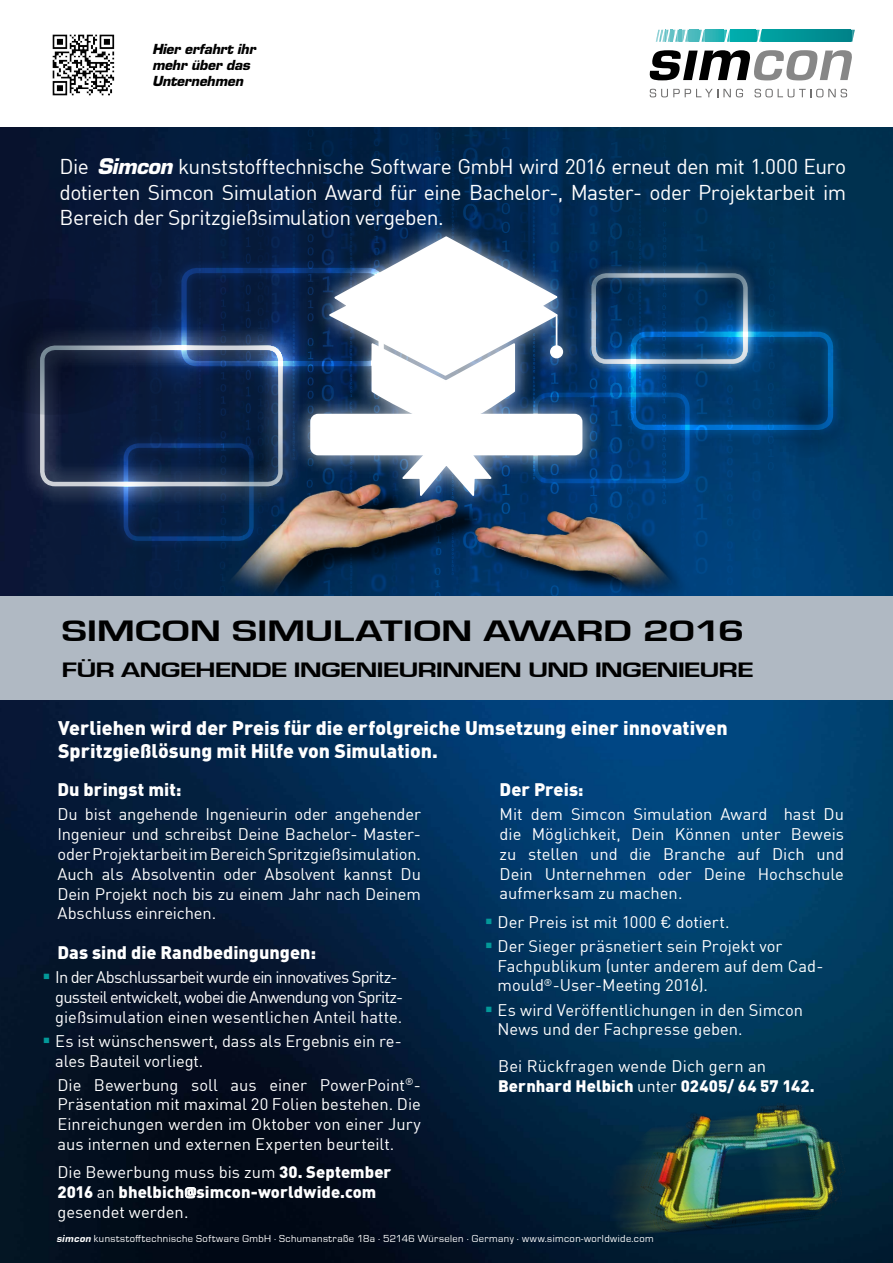
<style>
.page{position:relative;width:893px;height:1263px;background:#fff}
.page>*{position:absolute;margin:0;border:0;box-sizing:border-box;transform-origin:0 0}
.Titel_Headline{font:700 30.6px "Eurostile";letter-spacing:-.01em;color:#000;scale:1.4 1}
.Titel_Headline-2{font:700 21.6px "Eurostile";letter-spacing:-.035em;color:#000;scale:1.4 1}
.Fliesstext_RS{font:21px/25.2px "DIN Offc Pro";letter-spacing:-.025em;color:#fff;text-align:justify}
.Fliesstext_RS-2{font:900 19.5px/23.4px "DINOT";color:#fff}
.Fliesstext_RS-3{font:900 18px "DINOT";color:#fff}
.Fliesstext_RS-4{font:16.5px/19.8px "DIN Offc Pro";color:#fff}
.Fliesstext_RS-5{font:16.5px/19.8px "DIN Offc Pro";letter-spacing:-.04em;color:#fff}
.Fliesstext_RS-6{font:900 16.5px/19.8px "DINOT";letter-spacing:.005em;color:#fff}
.Fliesstext_RS-7{font:italic 700 13.5px/16.2px "Eurostile";letter-spacing:-.015em;color:#000}
.t1{font:10.5px "Eurostile T";letter-spacing:.04em;color:#fff}
.s1{font-family:"Eurostile";font-weight:700;font-style:italic}
.s2{font-family:"DIN Offc Pro";font-weight:400}
.s3{font-family:"Eurostile Hea";font-weight:400}
.s4{font-family:"DINOT";font-weight:900}
.s5{font-family:"Eurostile Hea";font-style:italic}
</style>
<div class="page">
<img style="left:0;top:128px;width:893px;height:1135px">
<img style="left:2px;top:128px;width:891px;height:468px">
<div style="left:114px;top:433px;width:149px;height:118px;background:#fff;opacity:.75"></div>
<svg style="left:650px;top:50px;width:202px;height:30px"></svg>
<svg style="left:656px;top:30px;width:199px;height:12px;background:#30acaf"></svg>
<svg style="left:650px;top:89px;width:93px;height:8px"></svg>
<svg style="left:754px;top:89px;width:93px;height:8px"></svg>
<img style="left:161px;top:460px;width:571px;height:136px">
<svg style="left:185px;top:1187px;width:12px;height:12px"></svg>
<img style="left:52px;top:34px;width:63px;height:62px">
<div style="left:0;top:596px;width:893px;height:103px;background:#b0b9c3"></div>
<img style="left:560px;top:1030px;width:323px;height:233px">
<img style="left:284px;top:209px;width:325px;height:313px">
<svg style="left:328px;top:235px;width:232px;height:179px"></svg>
<div style="left:311px;top:415px;width:271px;height:39px;background:#fff;border-radius:7px"></div>
<div style="left:310px;top:414px;width:272px;height:41px;border:2px solid #fff;border-radius:7px"></div>
<svg style="left:401px;top:452px;width:91px;height:48px"></svg>
<hr style="left:556px;top:315px;width:1px;height:37px;background:#fff">
<div style="left:550px;top:345px;width:13px;height:13px;background:#fff;border-radius:50%"></div>
<svg style="left:21px;top:376px;width:281px;height:130px;background:#0f2245"></svg>
<div style="left:40px;top:345px;width:243px;height:141px;border:4px solid #fff;border-radius:13px"></div>
<div style="left:582px;top:263px;width:175px;height:111px;background:#fff;opacity:.75"></div>
<div style="left:591px;top:273px;width:157px;height:91px;border:4px solid #fff;border-radius:13px"></div>
<div style="left:172px;top:258px;width:222px;height:118px;background:#fff;opacity:.75"></div>
<div style="left:181px;top:268px;width:203px;height:98px;border:5px solid #fff;border-radius:13px"></div>
<div style="left:621px;top:322px;width:222px;height:118px;background:#fff;opacity:.75"></div>
<div style="left:631px;top:332px;width:202px;height:98px;border:5px solid #fff;border-radius:13px"></div>
<div style="left:523px;top:383px;width:176px;height:110px;background:#fff;opacity:.75"></div>
<div style="left:533px;top:393px;width:157px;height:90px;border:4px solid #fff;border-radius:13px"></div>
<svg style="left:131px;top:302px;width:93px;height:93px;background:#263f6b"></svg>
<svg style="left:0;top:299px;width:151px;height:116px;background:#131f3a"></svg>
<svg style="left:212px;top:428px;width:89px;height:76px;background:#1e3758"></svg>
<svg style="left:552px;top:244px;width:89px;height:76px;background:#10365e"></svg>
<svg style="left:690px;top:244px;width:89px;height:76px;background:#0f3a5d"></svg>
<svg style="left:765px;top:383px;width:89px;height:75px;background:#003b6b"></svg>
<svg style="left:233px;top:306px;width:93px;height:94px;background:#23406d"></svg>
<svg style="left:82px;top:440px;width:93px;height:94px;background:#233b63"></svg>
<svg style="left:585px;top:323px;width:93px;height:94px;background:#155693"></svg>
<svg style="left:690px;top:291px;width:94px;height:94px;background:#175789"></svg>
<svg style="left:44px;top:974px;width:5px;height:5px"></svg>
<svg style="left:44px;top:1037px;width:5px;height:6px"></svg>
<svg style="left:486px;top:918px;width:5px;height:6px"></svg>
<svg style="left:486px;top:942px;width:5px;height:6px"></svg>
<svg style="left:486px;top:1006px;width:5px;height:5px"></svg>
<p class="Fliesstext_RS-7" style="left:152px;top:40px;width:105px">Hier erfahrt ihr mehr über das<br>Unternehmen</p>
<p class="Fliesstext_RS" style="left:60px;top:152px;width:788px">Die <span class="s1">Simcon</span> kunststofftechnische Software GmbH wird 2016 erneut den mit 1.000 Euro dotierten Simcon Simulation Award für eine Bachelor-, Master- oder Projektarbeit im Bereich der Spritzgießsimulation vergeben.</p>
<p class="Titel_Headline" style="left:62px;top:614px;width:489px">SIMCON SIMULATION AWARD 2016</p>
<p class="Titel_Headline-2" style="left:62px;top:658px;width:496px">FÜR ANGEHENDE INGENIEURINNEN UND INGENIEURE</p>
<p class="Fliesstext_RS-2" style="left:58px;top:715px;width:671px">Verliehen wird der Preis für die erfolgreiche Umsetzung einer innovativen<br>Spritzgießlösung mit Hilfe von Simulation.</p>
<p class="Fliesstext_RS-3" style="left:57px;top:778px;width:126px">Du bringst mit:</p>
<p class="Fliesstext_RS-4" style="left:57px;top:803px;width:365px;text-align:justify">Du bist angehende Ingenieurin oder angehender Ingenieur und schreibst Deine Bachelor- Master&shy;oder Projektarbeit im Bereich Spritzgießsimulation.<br>Auch als Absolventin oder Absolvent kannst Du Dein Projekt noch bis zu einem Jahr nach Deinem Abschluss einreichen.</p>
<p class="Fliesstext_RS-3" style="left:57px;top:940px;width:260px">Das sind die Randbedingungen:</p>
<p class="Fliesstext_RS-5" style="left:55px;top:965px;width:350px">In der Abschlussarbeit wurde ein innovatives Spritz&shy;gussteil entwickelt, wobei die Anwendung von Spritz&shy;gießsimulation einen wesentlichen Anteil hatte.</p>
<p class="Fliesstext_RS-4" style="left:55px;top:1029px;width:348px">Es ist wünschenswert, dass als Ergebnis ein re&shy;ales Bauteil vorliegt.</p>
<p class="Fliesstext_RS-4" style="left:57px;top:1073px;width:365px;text-align:justify">Die Bewerbung soll aus einer PowerPoint<sup>®</sup>- Präsentation mit maximal 20 Folien bestehen. Die Einreichungen werden im Oktober von einer Jury aus internen und externen Experten beurteilt.</p>
<p class="Fliesstext_RS-6" style="left:57px;top:1162px;width:336px"><span class="s2">Die Bewerbung muss bis zum</span> 30. September<br>2016 <span class="s2">an</span> bhelbich<span class="s3">@</span>simcon-worldwide.com <span class="s2">gesendet werden.</span></p>
<p class="Fliesstext_RS-3" style="left:500px;top:778px;width:86px">Der Preis:</p>
<p class="Fliesstext_RS-4" style="left:500px;top:803px;width:346px;text-align:justify">Mit dem Simcon Simulation Award hast Du die Möglichkeit, Dein Können unter Beweis zu stellen und die Branche auf Dich und Dein Unternehmen oder Deine Hochschule aufmerksam zu machen.</p>
<p class="Fliesstext_RS-4" style="left:497px;top:910px;width:234px">Der Preis ist mit 1000 € dotiert.</p>
<p class="Fliesstext_RS-4" style="left:497px;top:934px;width:327px">Der Sieger präsnetiert sein Projekt vor<br>Fachpublikum (unter anderem auf dem Cad&shy;mould<sup>®</sup>-User-Meeting 2016).</p>
<p class="Fliesstext_RS-4" style="left:497px;top:998px;width:307px">Es wird Veröffentlichungen in den Simcon<br>News und der Fachpresse geben.</p>
<p class="Fliesstext_RS-4" style="left:498px;top:1055px;width:318px">Bei Rückfragen wende Dich gern an<br><span class="s4">Bernhard Helbich</span> unter <span class="s4">02405/ 64 57 142.</span></p>
<p class="t1" style="left:56px;top:1232px;width:599px"><span class="s5">simcon</span>kunststofftechnische Software GmbH · Schumanstraße 18a · 52146 Würselen · Germany · www.simcon-worldwide.com</p>
</div>
